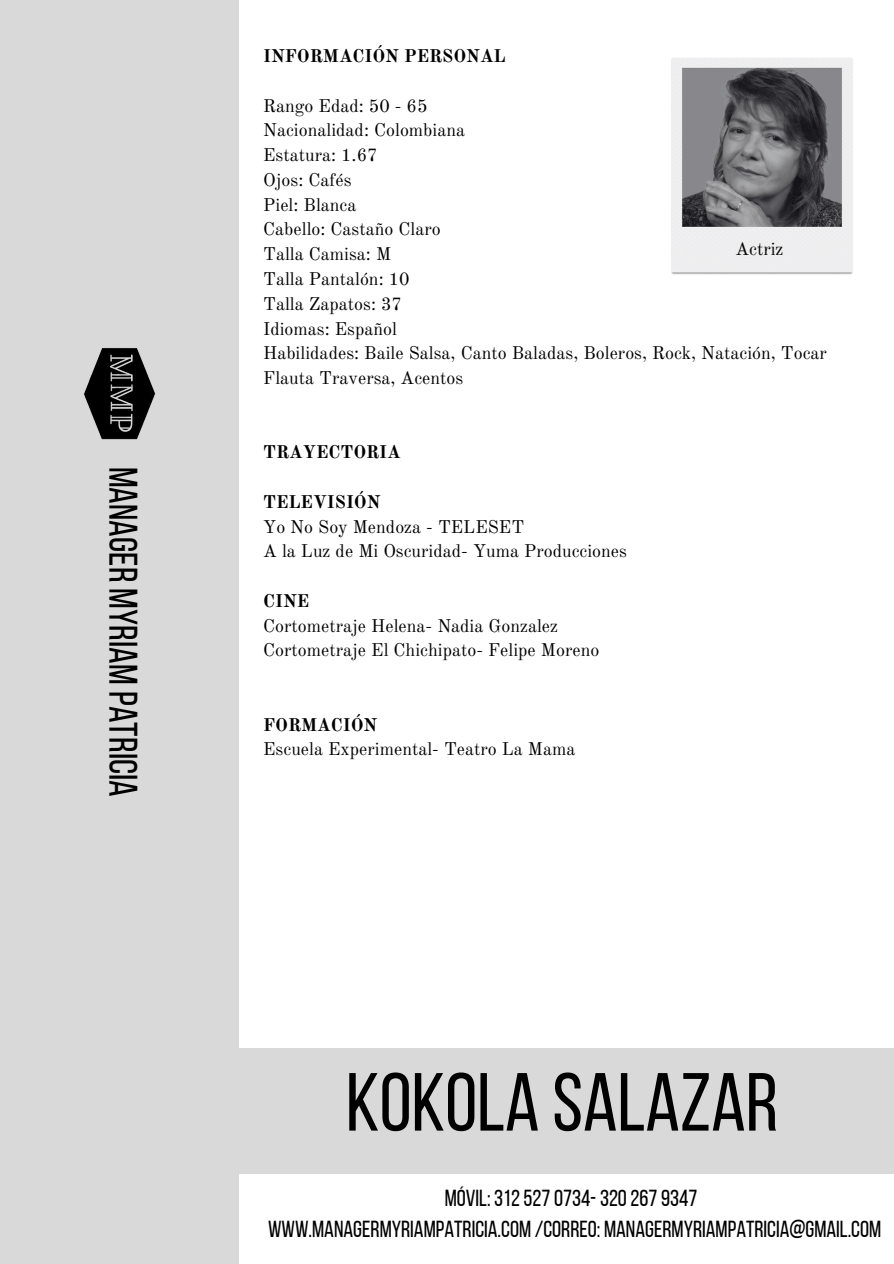
<style>
.page{position:relative;width:894px;height:1264px;background:#fff}
.page>*{position:absolute;margin:0;border:0;box-sizing:border-box;transform-origin:0 0}
.t1{font:82.2px "Bebas Neue";color:#000}
.t2{font:39.75px "Bebas Neue";color:#000}
.t3{font:23.1px/31.5px "Bebas Neue";color:#000;text-align:center}
.t4{font:18px/24.8px "Old Standard";color:#000}
.t5{font:700 18px "Old Standard";color:#000}
</style>
<div class="page">
<div style="left:0;top:0;width:238px;height:1263px;background:#d9d9d9"></div>
<div style="left:0;top:1048px;width:893px;height:126px;background:#d9d9d9"></div>
<img style="left:84px;top:348px;width:72px;height:92px">
<img style="left:671px;top:58px;width:182px;height:217px">
<p class="t2" style="left:139px;top:466px;width:332px;rotate:90deg">MANAGERMYRIAMPATRICIA</p>
<p class="t5" style="left:263px;top:45px;width:244px">INFORMACIÓN PERSONAL</p>
<p class="t4" style="left:263px;top:93px;width:565px">Rango Edad: 50 - 65<br>Nacionalidad: Colombiana<br>Estatura: 1.67<br>Ojos: Cafés<br>Piel: Blanca<br>Cabello: Castaño Claro<br>Talla Camisa: M<br>Talla Pantalón: 10<br>Talla Zapatos: 37<br>Idiomas: Español<br>Habilidades: Baile Salsa, Canto Baladas, Boleros, Rock, Natación, Tocar<br>Flauta Traversa, Acentos</p>
<p class="t4" style="left:735px;top:236px;width:50px">Actriz</p>
<p class="t5" style="left:263px;top:441px;width:139px">TRAYECTORIA</p>
<p class="t5" style="left:263px;top:490px;width:119px">TELEVISIÓN</p>
<p class="t4" style="left:263px;top:514px;width:365px">Yo No Soy Mendoza - TELESET<br>A la Luz de Mi Oscuridad- Yuma Producciones</p>
<p class="t5" style="left:263px;top:589px;width:47px">CINE</p>
<p class="t4" style="left:263px;top:613px;width:337px">Cortometraje Helena- Nadia Gonzalez<br>Cortometraje El Chichipato- Felipe Moreno</p>
<p class="t5" style="left:263px;top:713px;width:115px">FORMACIÓN</p>
<p class="t4" style="left:263px;top:737px;width:313px">Escuela Experimental- Teatro La Mama</p>
<p class="t1" style="left:346px;top:1068px;width:433px">KOKOLA SALAZAR</p>
<h2 class="t3" style="left:268px;top:1183px;width:614px">MÓVIL: 3125270734-3202679347<br>WWW.MANAGERMYRIAMPATRICIA.COM /CORREO: MANAGERMYRIAMPATRICIA@GMAIL.COM</h2>
</div>
